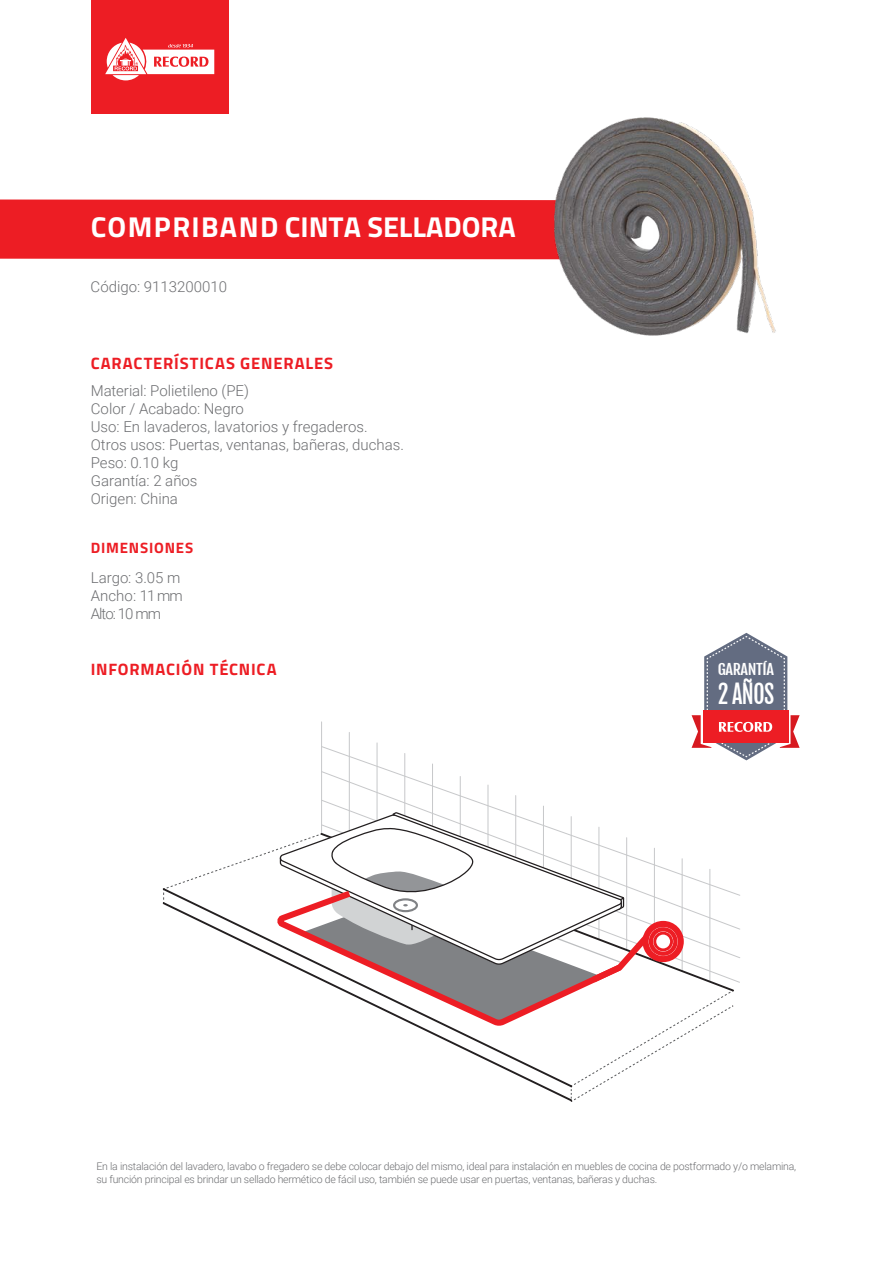
<style>
.page{position:relative;width:893px;height:1263px;background:#fff}
.page>*{position:absolute;margin:0;border:0;box-sizing:border-box;transform-origin:0 0}
.t1{font:700 28.8px "Titillium";color:#fff}
.t2{font:25.35px "Fjalla One";color:#fff;scale:.86 1}
.t3{font:700 16.5px "Titillium";letter-spacing:.05em;color:#ed1d24}
.t4{font:300 15px/18px "Roboto";color:#6d6e71}
.t5{font:700 15px "Titillium";letter-spacing:.055em;color:#ed1d24}
.t6{font:14.25px "Fjalla One";letter-spacing:-.025em;color:#fff;scale:1.12 1}
.t7{font:300 10.5px/12.6px "Roboto";letter-spacing:-.02em;color:#6d6e71}
</style>
<div class="page">
<div style="left:91px;top:0;width:138px;height:114px;background:#ed1d24"></div>
<svg style="left:105px;top:38px;width:109px;height:42px"></svg>
<svg style="left:692px;top:633px;width:108px;height:127px"></svg>
<svg style="left:322px;top:746px;width:418px;height:25px"></svg>
<hr style="left:321px;top:722px;width:1px;height:112px;background:#c7c8ca">
<hr style="left:349px;top:732px;width:1px;height:112px;background:#c7c8ca">
<hr style="left:377px;top:743px;width:1px;height:112px;background:#c7c8ca">
<hr style="left:404px;top:753px;width:1px;height:112px;background:#c7c8ca">
<hr style="left:432px;top:764px;width:1px;height:112px;background:#c7c8ca">
<svg style="left:322px;top:771px;width:195px;height:28px"></svg>
<svg style="left:322px;top:799px;width:418px;height:159px"></svg>
<svg style="left:163px;top:811px;width:571px;height:291px"></svg>
<div style="left:642px;top:921px;width:42px;height:41px;border:6px solid #ed1d24;border-radius:50%"></div>
<div style="left:649px;top:927px;width:28px;height:29px;border:4px solid #ed1d24;border-radius:50%"></div>
<div style="left:653px;top:932px;width:20px;height:19px;border:3px solid #ed1d24;border-radius:50%"></div>
<div style="left:0;top:199px;width:522px;height:60px;background:#ed1d24"></div>
<img style="left:522px;top:117px;width:254px;height:219px">
<h1 class="t1" style="left:91px;top:205px;width:426px">COMPRIBAND CINTA SELLADORA</h1>
<h3 class="t4" style="left:91px;top:277px;width:138px">Código: 9113200010</h3>
<h3 class="t3" style="left:91px;top:350px;width:244px">CARACTERÍSTICAS GENERALES</h3>
<h3 class="t4" style="left:91px;top:381px;width:315px">Material: Polietileno (PE)<br>Color / Acabado: Negro<br>Uso: En lavaderos, lavatorios y fregaderos.<br>Otros usos: Puertas, ventanas, bañeras, duchas.<br>Peso: 0.10 kg<br>Garantía: 2 años<br>Origen: China</h3>
<h3 class="t5" style="left:91px;top:536px;width:104px">DIMENSIONES</h3>
<h3 class="t4" style="left:91px;top:568px;width:94px">Largo: 3.05 m<br>Ancho: 11 mm<br>Alto: 10 mm</h3>
<h3 class="t3" style="left:91px;top:656px;width:187px">INFORMACIÓN TÉCNICA</h3>
<h3 class="t6" style="left:718px;top:661px;width:52px">GARANTÍA</h3>
<h2 class="t2" style="left:718px;top:679px;width:67px">2 AÑOS</h2>
<p class="t7" style="left:96px;top:1160px;width:701px">En la instalación del lavadero, lavabo o fregadero se debe colocar debajo del mismo, ideal para instalación en muebles de cocina de postformado y/o melamina, su función principal es brindar un sellado hermético de fácil uso, también se puede usar en puertas, ventanas, bañeras y duchas.</p>
</div>
